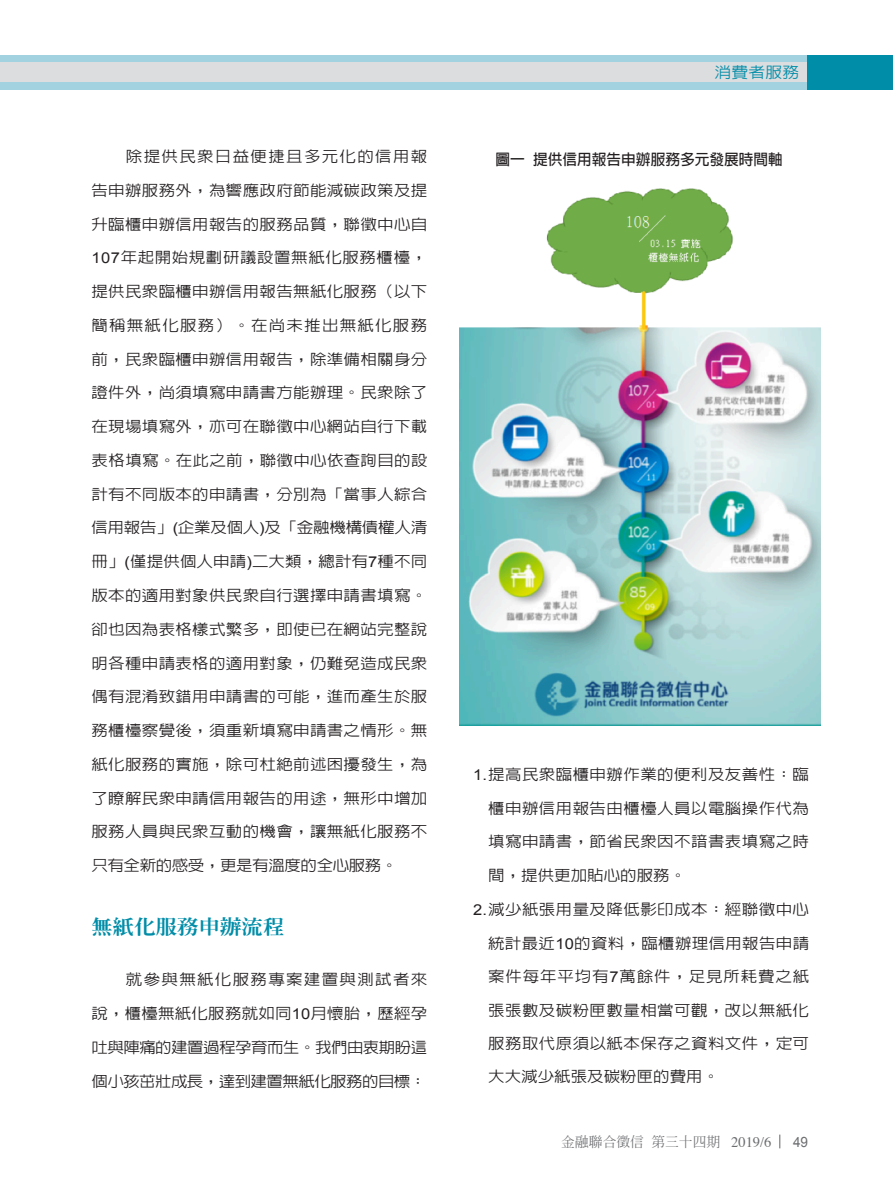
<style>
.page{position:relative;width:893px;height:1191px;background:#fff}
.page>*{position:absolute;margin:0;border:0;box-sizing:border-box;transform-origin:0 0}
._03_大標題{font:800 19.5px "AR Ming B5";color:#008da8;scale:1.1 1}
.t1{font:500 15.3px "AR Hei B5";letter-spacing:.01em;color:#008da8;scale:1.1 1}
._07_內文{font:500 15px/32.2px "AR Hei B5";letter-spacing:.02em;color:#231f20;scale:1.1 1}
._07_內文-2{font:500 15px "AR Hei B5";letter-spacing:.08em;color:#231f20;scale:1.1 1}
._07_內文-3{font:500 15px "AR Hei B5";color:#231f20;scale:1.1 1}
._07_內文-4{font:500 15px "AR Hei B5";letter-spacing:-.015em;color:#231f20;scale:1.1 1}
._07_內文-5{font:500 15px "AR Hei B5";letter-spacing:-.03em;color:#231f20;scale:1.1 1}
._07_內文-6{font:500 15px "AR Hei B5";letter-spacing:-.035em;color:#231f20;scale:1.1 1}
._07_內文-7{font:500 15px "AR Hei B5";letter-spacing:.075em;color:#231f20;scale:1.1 1}
._07_內文-8{font:500 15px "AR Hei B5";letter-spacing:-.025em;color:#231f20;scale:1.1 1}
._07_內文-9{font:500 15px "AR Hei B5";letter-spacing:.05em;color:#231f20;scale:1.1 1}
._09_統計圖標題{font:700 15px "AR Hei B5";color:#231f20}
.t2{font:14.25px "Arial";color:#6c6d70;scale:.95 1}
.t3{font:500 13.8px "AR Ming B5";color:#6c6d70}
.s1{font-family:"Arial";font-weight:400}
.s2{font-family:"Times";font-weight:400;font-size:14.55px}
</style>
<div class="page">
<div style="left:0;top:55px;width:893px;height:34px;background:#a2d1e0"></div>
<div style="left:0;top:62px;width:893px;height:20px;background:#dcdddf"></div>
<div style="left:808px;top:55px;width:85px;height:34px;background:#008da8"></div>
<svg style="left:779px;top:1134px;width:1px;height:14px"></svg>
<img style="left:460px;top:188px;width:360px;height:537px">
<p class="_07_內文-2" style="left:126px;top:149px;width:275px">除提供民眾日益便捷且多元化的信用報</p>
<p class="_07_內文" style="left:91px;top:174px;width:307px">告申辦服務外，為響應政府節能減碳政策及提</p>
<p class="_07_內文" style="left:91px;top:208px;width:307px">升臨櫃申辦信用報告的服務品質，聯徵中心自</p>
<p class="_07_內文" style="left:91px;top:241px;width:307px"><span class="s1">107</span>年起開始規劃研議設置無紙化服務櫃檯，</p>
<p class="_07_內文" style="left:91px;top:275px;width:307px">提供民眾臨櫃申辦信用報告無紙化服務（以下</p>
<p class="_07_內文-7" style="left:91px;top:318px;width:307px">簡稱無紙化服務）。在尚未推出無紙化服務</p>
<p class="_07_內文" style="left:91px;top:343px;width:307px">前，民眾臨櫃申辦信用報告，除準備相關身分</p>
<p class="_07_內文" style="left:91px;top:376px;width:307px">證件外，尚須填寫申請書方能辦理。民眾除了</p>
<p class="_07_內文" style="left:91px;top:410px;width:307px">在現場填寫外，亦可在聯徵中心網站自行下載</p>
<p class="_07_內文" style="left:91px;top:444px;width:307px">表格填寫。在此之前，聯徵中心依查詢目的設</p>
<p class="_07_內文" style="left:91px;top:478px;width:307px">計有不同版本的申請書，分別為「當事人綜合</p>
<p class="_07_內文-4" style="left:91px;top:520px;width:307px">信用報告」<span class="s1">(</span>企業及個人<span class="s1">)</span>及「金融機構債權人清</p>
<p class="_07_內文" style="left:91px;top:545px;width:307px">冊」<span class="s1">(</span>僅提供個人申請<span class="s1">)</span>二大類，總計有<span class="s1">7</span>種不同</p>
<p class="_07_內文" style="left:91px;top:579px;width:307px">版本的適用對象供民眾自行選擇申請書填寫。</p>
<p class="_07_內文" style="left:91px;top:613px;width:307px">卻也因為表格樣式繁多，即使已在網站完整說</p>
<p class="_07_內文" style="left:91px;top:646px;width:307px">明各種申請表格的適用對象，仍難免造成民眾</p>
<p class="_07_內文" style="left:91px;top:680px;width:307px">偶有混淆致錯用申請書的可能，進而產生於服</p>
<p class="_07_內文" style="left:91px;top:714px;width:307px">務櫃檯察覺後，須重新填寫申請書之情形。無</p>
<p class="_07_內文" style="left:91px;top:748px;width:307px">紙化服務的實施，除可杜絕前述困擾發生，為</p>
<p class="_07_內文" style="left:91px;top:781px;width:307px">了瞭解民眾申請信用報告的用途，無形中增加</p>
<p class="_07_內文" style="left:91px;top:815px;width:307px">服務人員與民眾互動的機會，讓無紙化服務不</p>
<p class="_07_內文-8" style="left:91px;top:858px;width:280px">只有全新的感受，更是有溫度的全心服務。</p>
<p class="_03_大標題" style="left:91px;top:917px;width:177px">無紙化服務申辦流程</p>
<p class="_07_內文-2" style="left:126px;top:972px;width:275px">就參與無紙化服務專案建置與測試者來</p>
<p class="_07_內文" style="left:91px;top:997px;width:307px">說，櫃檯無紙化服務就如同<span class="s1">10</span>月懷胎，歷經孕</p>
<p class="_07_內文-5" style="left:91px;top:1039px;width:307px">吐與陣痛的建置過程孕育而生。我們由衷期盼這</p>
<p class="_07_內文-6" style="left:91px;top:1073px;width:306px">個小孩茁壯成長，達到建置無紙化服務的目標：</p>
<p class="t1" style="left:715px;top:65px;width:79px">消費者服務</p>
<p class="_09_統計圖標題" style="left:495px;top:152px;width:289px">圖一提供信用報告申辦服務多元發展時間軸</p>
<p class="_07_內文" style="left:473px;top:758px;width:307px"><span class="s1">1.</span>提高民眾臨櫃申辦作業的便利及友善性：臨</p>
<p class="_07_內文" style="left:488px;top:792px;width:293px">櫃申辦信用報告由櫃檯人員以電腦操作代為</p>
<p class="_07_內文" style="left:488px;top:825px;width:293px">填寫申請書，節省民眾因不諳書表填寫之時</p>
<p class="_07_內文-3" style="left:488px;top:868px;width:181px">間，提供更加貼心的服務。</p>
<p class="_07_內文" style="left:473px;top:893px;width:307px"><span class="s1">2.</span>減少紙張用量及降低影印成本：經聯徵中心</p>
<p class="_07_內文" style="left:488px;top:927px;width:293px">統計最近<span class="s1">10</span>的資料，臨櫃辦理信用報告申請</p>
<p class="_07_內文-9" style="left:488px;top:969px;width:293px">案件每年平均有<span class="s1">7</span>萬餘件，足見所耗費之紙</p>
<p class="_07_內文" style="left:488px;top:994px;width:293px">張張數及碳粉匣數量相當可觀，改以無紙化服務取代原須以紙本保存之資料文件，定可</p>
<p class="_07_內文-3" style="left:488px;top:1069px;width:211px">大大減少紙張及碳粉匣的費用。</p>
<p class="t3" style="left:561px;top:1135px;width:212px">金融聯合徵信第三十四期 <span class="s2">2019/6</span></p>
<p class="t2" style="left:793px;top:1132px;width:17px">49</p>
</div>
